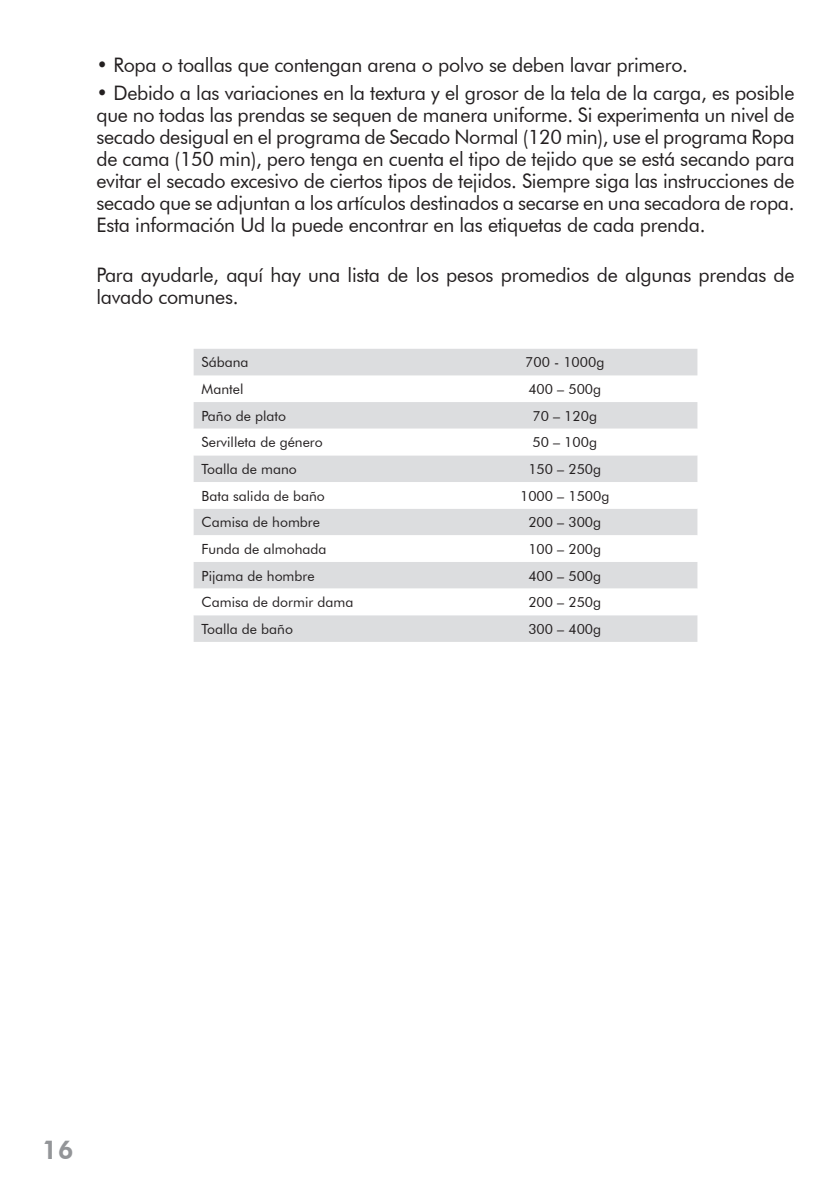
<style>
.page{position:relative;width:840px;height:1191px;background:#fff}
.page>*{position:absolute;margin:0;border:0;box-sizing:border-box;transform-origin:0 0}
.t1{font:800 26px "Futura BT";color:#939598}
.grey_box{font:20px/22px "Futura BT";letter-spacing:-.015em;color:#231f20;text-align:justify}
.grey_box-2{font:14px "Futura BT";color:#231f20}
</style>
<div class="page">
<svg style="left:193px;top:349px;width:504px;height:293px;fill:#dcdddf"></svg>
<svg style="left:193px;top:429px;width:504px;height:186px"></svg>
<p class="grey_box" style="left:96px;top:54px;width:592px">• Ropa o toallas que contengan arena o polvo se deben lavar primero.</p>
<p class="grey_box" style="left:96px;top:81px;width:699px">• Debido a las variaciones en la textura y el grosor de la tela de la carga, es posible que no todas las prendas se sequen de manera uniforme. Si experimenta un nivel de secado desigual en el programa de Secado Normal (120 min), use el programa Ropa de cama (150 min), pero tenga en cuenta el tipo de tejido que se está secando para evitar el secado excesivo de ciertos tipos de tejidos. Siempre siga las instrucciones de secado que se adjuntan a los artículos destinados a secarse en una secadora de ropa.<br>Esta información Ud la puede encontrar en las etiquetas de cada prenda.</p>
<p class="grey_box" style="left:96px;top:264px;width:699px">Para ayudarle, aquí hay una lista de los pesos promedios de algunas prendas de lavado comunes.</p>
<p class="grey_box-2" style="left:201px;top:354px;width:48px">Sábana</p>
<p class="grey_box-2" style="left:525px;top:354px;width:81px">700 - 1000g</p>
<p class="grey_box-2" style="left:201px;top:380px;width:43px">Mantel</p>
<p class="grey_box-2" style="left:528px;top:380px;width:74px">400 – 500g</p>
<p class="grey_box-2" style="left:201px;top:407px;width:86px">Paño de plato</p>
<p class="grey_box-2" style="left:532px;top:407px;width:66px">70 – 120g</p>
<p class="grey_box-2" style="left:201px;top:434px;width:123px">Servilleta de género</p>
<p class="grey_box-2" style="left:532px;top:434px;width:66px">50 – 100g</p>
<p class="grey_box-2" style="left:201px;top:460px;width:97px">Toalla de mano</p>
<p class="grey_box-2" style="left:528px;top:460px;width:74px">150 – 250g</p>
<p class="grey_box-2" style="left:201px;top:487px;width:125px">Bata salida de baño</p>
<p class="grey_box-2" style="left:519px;top:487px;width:91px">1000 – 1500g</p>
<p class="grey_box-2" style="left:201px;top:514px;width:120px">Camisa de hombre</p>
<p class="grey_box-2" style="left:528px;top:514px;width:74px">200 – 300g</p>
<p class="grey_box-2" style="left:201px;top:540px;width:126px">Funda de almohada</p>
<p class="grey_box-2" style="left:528px;top:540px;width:74px">100 – 200g</p>
<p class="grey_box-2" style="left:201px;top:567px;width:114px">Pijama de hombre</p>
<p class="grey_box-2" style="left:528px;top:567px;width:74px">400 – 500g</p>
<p class="grey_box-2" style="left:201px;top:594px;width:153px">Camisa de dormir dama</p>
<p class="grey_box-2" style="left:528px;top:594px;width:74px">200 – 250g</p>
<p class="grey_box-2" style="left:201px;top:620px;width:93px">Toalla de baño</p>
<p class="grey_box-2" style="left:528px;top:620px;width:74px">300 – 400g</p>
<h1 class="t1" style="left:42px;top:1134px;width:33px">16</h1>
</div>
